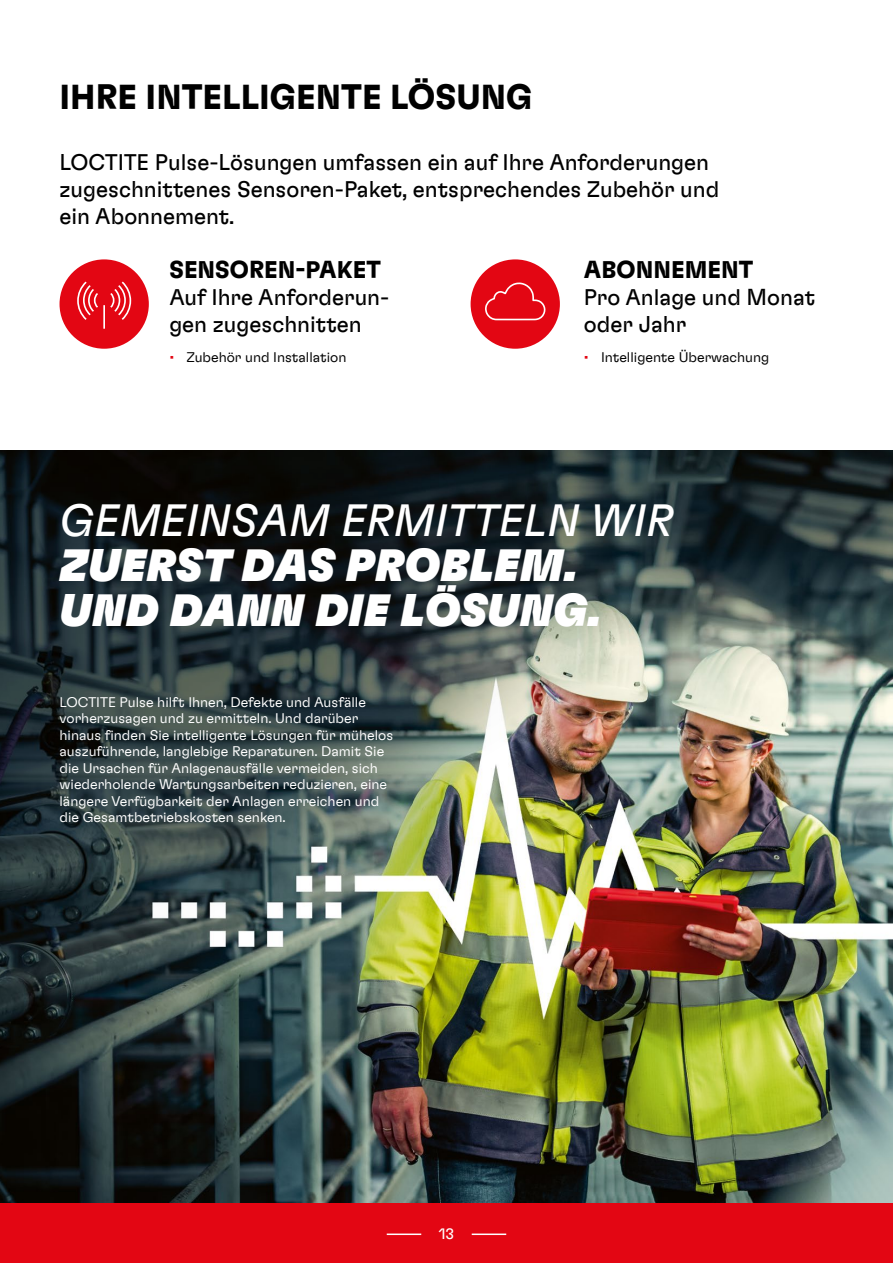
<style>
.page{position:relative;width:893px;height:1263px;background:#fff}
.page>*{position:absolute;margin:0;border:0;box-sizing:border-box;transform-origin:0 0}
.t1{font:45px/45px "Henkel GT Flexa Bl It";color:#fff}
.t2{font:italic 45px "Henkel GT Flexa";color:#fff}
.t3{font:700 34.5px "Henkel GT Flexa";color:#000}
.t4{font:700 24px "Henkel GT Flexa";color:#000}
.t5{font:22.5px/27px "Henkel GT Flexa";color:#000}
.t6{font:15px "Henkel GT Flexa";color:#fff}
.t7{font:300 14.25px/16.5px "Henkel GT Flexa";color:#fff}
.t8{font:300 14.25px "Henkel GT Flexa";color:#000}
.s1{font-weight:400;color:#e30613}
</style>
<div class="page">
<img style="left:0;top:1067px;width:893px;height:136px">
<img style="left:0;top:450px;width:893px;height:617px">
<div style="left:471px;top:259px;width:89px;height:90px;background:#e30613;border-radius:50%"></div>
<svg style="left:485px;top:282px;width:61px;height:39px"></svg>
<div style="left:60px;top:259px;width:89px;height:90px;background:#e30613;border-radius:50%"></div>
<svg style="left:77px;top:281px;width:55px;height:48px"></svg>
<div style="left:0;top:1203px;width:893px;height:60px;background:#e30613"></div>
<hr style="left:472px;top:1233px;width:34px;height:2px;background:#fff">
<hr style="left:387px;top:1233px;width:34px;height:2px;background:#fff">
<h2 class="t3" style="left:60px;top:76px;width:474px">IHRE INTELLIGENTE LÖSUNG</h2>
<h3 class="t5" style="left:60px;top:148px;width:661px">LOCTITE Pulse-Lösungen umfassen ein auf Ihre Anforderungen zugeschnittenes Sensoren-Paket, entsprechendes Zubehör und ein Abonnement.</h3>
<h3 class="t4" style="left:169px;top:255px;width:213px">SENSOREN-PAKET</h3>
<h3 class="t5" style="left:169px;top:283px;width:222px">Auf Ihre Anforderun&shy;gen zugeschnitten</h3>
<p class="t8" style="left:169px;top:348px;width:179px"><span class="s1">•</span> Zubehör und Installation</p>
<h3 class="t4" style="left:584px;top:255px;width:171px">ABONNEMENT</h3>
<h3 class="t5" style="left:584px;top:283px;width:233px">Pro Anlage und Monat oder Jahr</h3>
<p class="t8" style="left:584px;top:348px;width:187px"><span class="s1">•</span> Intelligente Überwachung</p>
<h1 class="t2" style="left:60px;top:492px;width:615px">GEMEINSAM ERMITTELN WIR</h1>
<h1 class="t1" style="left:60px;top:541px;width:544px">ZUERST DAS PROBLEM.<br>UND DANN DIE LÖSUNG.</h1>
<p class="t7" style="left:60px;top:693px;width:335px">LOCTITE Pulse hilft Ihnen, Defekte und Ausfälle vorherzusagen und zu ermitteln. Und darüber hinaus finden Sie intelligente Lösungen für mühelos auszuführende, langlebige Reparaturen. Damit Sie die Ursachen für Anlagenausfälle vermeiden, sich wiederholende Wartungsarbeiten reduzieren, eine längere Verfügbarkeit der Anlagen erreichen und die Gesamtbetriebskosten senken.</p>
<p class="t6" style="left:439px;top:1225px;width:17px">13</p>
</div>
